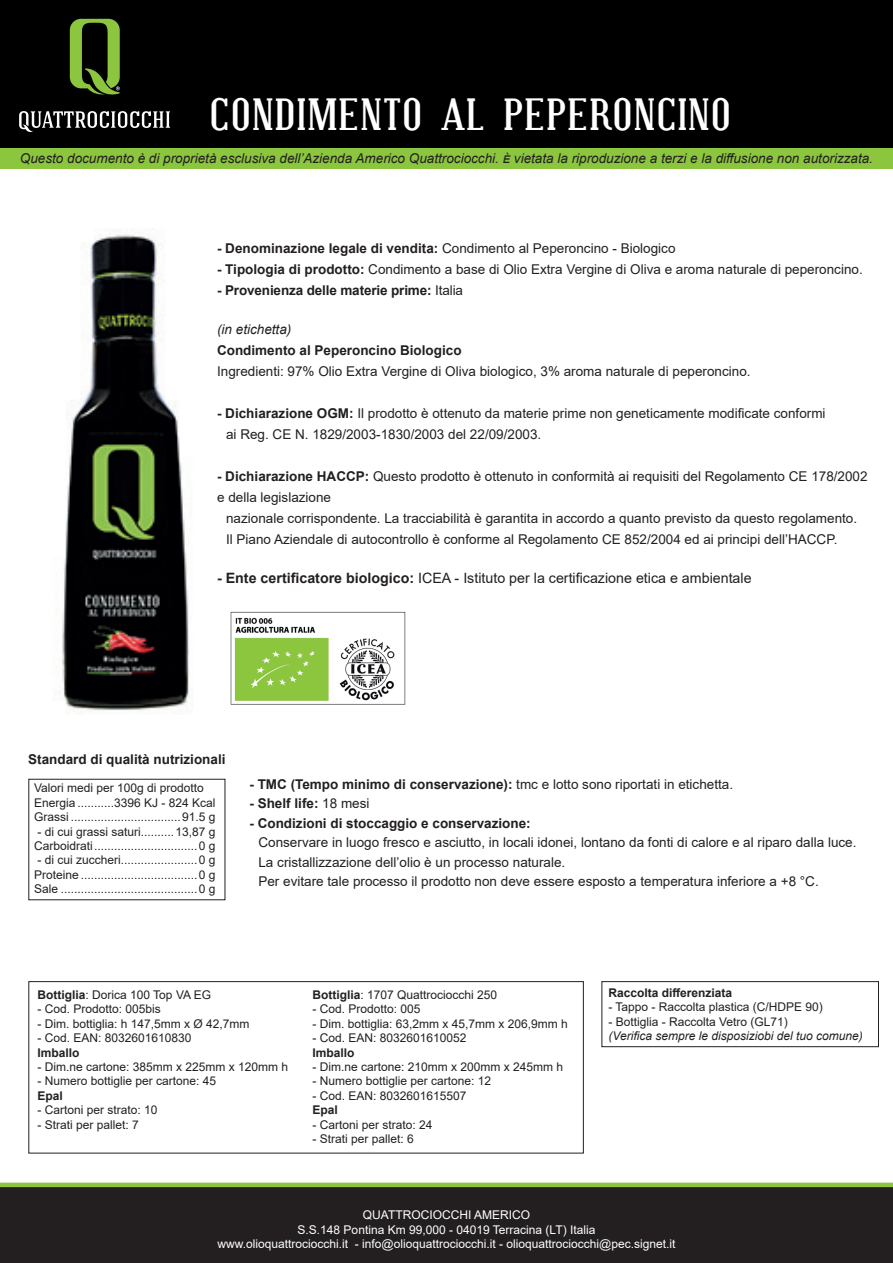
<style>
.page{position:relative;width:893px;height:1263px;background:#fff}
.page>*{position:absolute;margin:0;border:0;box-sizing:border-box;transform-origin:0 0}
.t1{font:700 45px "Covington SC";color:#fff}
.t2{font:14.25px "Arial";color:#231f20}
.t3{font:13.5px/21px "Arial";color:#231f20}
.t4{font:700 13.5px "Arial";color:#231f20}
.t5{font:italic 13.5px "Arial";color:#231f20}
.t6{font:12px/14.4px "Arial";color:#231f20}
.t7{font:12px/14.4px "Arial";color:#fff;text-align:center}
.t8{font:700 12px "Arial";color:#231f20}
.t9{font:italic 12px "Arial";color:#231f20}
.s1{font-weight:700}
.s2{font-weight:400}
</style>
<div class="page">
<div style="left:0;top:1186px;width:893px;height:77px;background:#231f20"></div>
<div style="left:0;top:0;width:893px;height:148px;background:#000001"></div>
<div style="left:0;top:148px;width:893px;height:21px;background:#8bc63e"></div>
<div style="left:0;top:1182px;width:893px;height:5px;background:#8bc63e"></div>
<svg style="left:70px;top:19px;width:50px;height:76px"></svg>
<svg style="left:19px;top:111px;width:151px;height:21px"></svg>
<div style="left:29px;top:779px;width:196px;height:121px;border:1px solid #231f20"></div>
<div style="left:29px;top:981px;width:554px;height:172px;border:1px solid #231f20"></div>
<div style="left:602px;top:981px;width:277px;height:66px;border:1px solid #231f20"></div>
<img style="left:230px;top:611px;width:176px;height:94px">
<img style="left:62px;top:234px;width:131px;height:479px">
<h1 class="t1" style="left:209px;top:91px;width:524px">CONDIMENTO AL PEPERONCINO</h1>
<p class="t5" style="left:20px;top:150px;width:855px">Questo documento è di proprietà esclusiva dell’Azienda Americo Quattrociocchi. È vietata la riproduzione a terzi e la diffusione non autorizzata.</p>
<p class="t3" style="left:217px;top:238px;width:460px"><span class="s1">- Denominazione legale di vendita:</span> Condimento al Peperoncino - Biologico</p>
<p class="t3" style="left:217px;top:259px;width:647px"><span class="s1">- Tipologia di prodotto:</span> Condimento a base di Olio Extra Vergine di Oliva e aroma naturale di peperoncino.</p>
<p class="t4" style="left:217px;top:281px;width:247px">- Provenienza delle materie prime: <span class="s2">Italia</span></p>
<p class="t5" style="left:217px;top:321px;width:76px">(in etichetta)</p>
<p class="t4" style="left:217px;top:341px;width:246px">Condimento al Peperoncino Biologico</p>
<p class="t3" style="left:217px;top:361px;width:535px">Ingredienti: 97% Olio Extra Vergine di Oliva biologico, 3% aroma naturale di peperoncino.</p>
<p class="t3" style="left:226px;top:403px;width:601px;text-indent:-9px"><span class="s1">- Dichiarazione OGM:</span> Il prodotto è ottenuto da materie prime non geneticamente modificate conformi ai Reg. CE N. 1829/2003-1830/2003 del 22/09/2003.</p>
<p class="t3" style="left:217px;top:466px;width:652px"><span class="s1">- Dichiarazione HACCP:</span> Questo prodotto è ottenuto in conformità ai requisiti del Regolamento CE 178/2002 e della legislazione</p>
<p class="t3" style="left:226px;top:508px;width:633px">nazionale corrispondente. La tracciabilità è garantita in accordo a quanto previsto da questo regolamento.<br>Il Piano Aziendale di autocontrollo è conforme al Regolamento CE 852/2004 ed ai principi dell’HACCP.</p>
<p class="t2" style="left:217px;top:568px;width:536px"><span class="s1">- Ente certificatore biologico:</span> ICEA - Istituto per la certificazione etica e ambientale</p>
<p class="t4" style="left:28px;top:749px;width:199px">Standard di qualità nutrizionali</p>
<p class="t6" style="left:34px;top:781px;width:183px">Valori medi per 100g di prodotto<br>Energia ...........3396 KJ - 824 Kcal<br>Grassi .................................91.5 g</p>
<p class="t6" style="left:34px;top:824px;width:183px">- di cui grassi saturi..........13,87 g<br>Carboidrati...............................0 g</p>
<p class="t6" style="left:34px;top:853px;width:183px;text-align:justify">- di cui zuccheri.......................0 g Proteine ...................................0 g Sale .........................................0 g</p>
<p class="t3" style="left:249px;top:773px;width:485px"><span class="s1">- TMC (Tempo minimo di conservazione):</span> tmc e lotto sono riportati in etichetta.</p>
<p class="t4" style="left:249px;top:794px;width:122px">- Shelf life: <span class="s2">18 mesi</span></p>
<p class="t4" style="left:249px;top:814px;width:283px">- Condizioni di stoccaggio e conservazione:</p>
<p class="t3" style="left:258px;top:833px;width:600px;line-height:19.5px">Conservare in luogo fresco e asciutto, in locali idonei, lontano da fonti di calore e al riparo dalla luce.<br>La cristallizzazione dell’olio è un processo naturale.<br>Per evitare tale processo il prodotto non deve essere esposto a temperatura inferiore a +8 °C.</p>
<p class="t6" style="left:37px;top:987px;width:175px"><span class="s1">Bottiglia</span>: Dorica 100 Top VA EG</p>
<p class="t6" style="left:37px;top:1002px;width:125px">- Cod. Prodotto: 005bis</p>
<p class="t6" style="left:37px;top:1016px;width:214px">- Dim. bottiglia: h 147,5mm x Ø 42,7mm</p>
<p class="t6" style="left:37px;top:1031px;width:156px">- Cod. EAN: 8032601610830</p>
<p class="t8" style="left:37px;top:1044px;width:44px">Imballo</p>
<p class="t6" style="left:37px;top:1059px;width:252px">- Dim.ne cartone: 385mm x 225mm x 120mm h</p>
<p class="t6" style="left:37px;top:1074px;width:180px">- Numero bottiglie per cartone: 45</p>
<p class="t8" style="left:37px;top:1087px;width:27px">Epal</p>
<p class="t6" style="left:37px;top:1103px;width:122px">- Cartoni per strato: 10</p>
<p class="t6" style="left:37px;top:1117px;width:103px">- Strati per pallet: 7</p>
<p class="t6" style="left:312px;top:987px;width:186px"><span class="s1">Bottiglia</span>: 1707 Quattrociocchi 250</p>
<p class="t6" style="left:312px;top:1002px;width:110px">- Cod. Prodotto: 005</p>
<p class="t6" style="left:312px;top:1016px;width:257px">- Dim. bottiglia: 63,2mm x 45,7mm x 206,9mm h</p>
<p class="t6" style="left:312px;top:1031px;width:156px">- Cod. EAN: 8032601610052</p>
<p class="t8" style="left:312px;top:1044px;width:44px">Imballo</p>
<p class="t6" style="left:312px;top:1059px;width:252px">- Dim.ne cartone: 210mm x 200mm x 245mm h</p>
<p class="t6" style="left:312px;top:1074px;width:180px">- Numero bottiglie per cartone: 12</p>
<p class="t6" style="left:312px;top:1088px;width:156px">- Cod. EAN: 8032601615507</p>
<p class="t8" style="left:312px;top:1101px;width:27px">Epal</p>
<p class="t6" style="left:312px;top:1117px;width:122px">- Cartoni per strato: 24</p>
<p class="t6" style="left:312px;top:1131px;width:103px">- Strati per pallet: 6</p>
<p class="t8" style="left:608px;top:984px;width:125px">Raccolta differenziata</p>
<p class="t6" style="left:608px;top:1000px;width:216px">- Tappo - Raccolta plastica (C/HDPE 90)</p>
<p class="t6" style="left:608px;top:1014px;width:181px">- Bottiglia - Raccolta Vetro (GL71)</p>
<p class="t9" style="left:608px;top:1028px;width:256px">(Verifica sempre le disposiziobi del tuo comune)</p>
<p class="t7" style="left:218px;top:1208px;width:459px">QUATTROCIOCCHI AMERICO<br>S.S.148 Pontina Km 99,000 - 04019 Terracina (LT) Italia<br>www.olioquattrociocchi.it - info@olioquattrociocchi.it - olioquattrociocchi@pec.signet.it</p>
</div>
